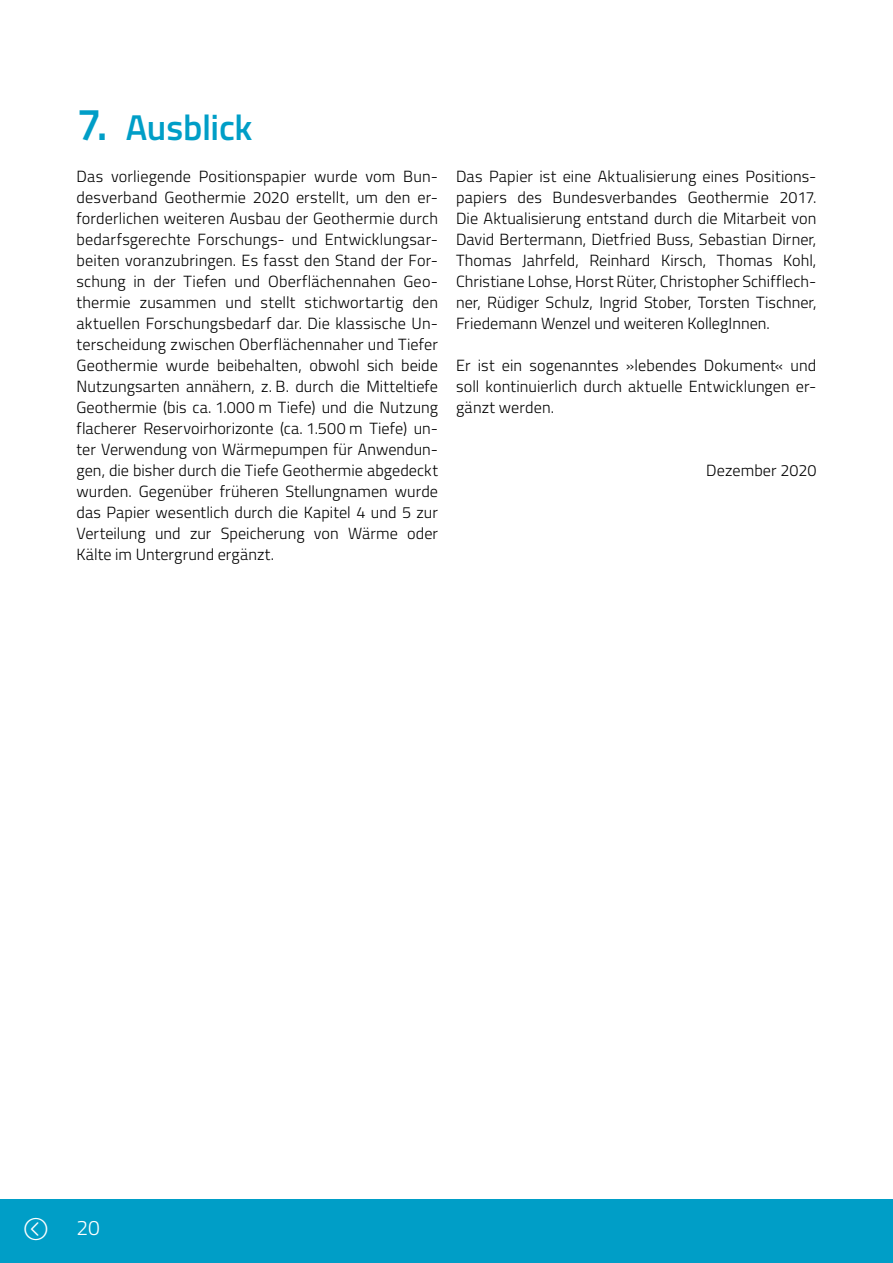
<style>
.page{position:relative;width:893px;height:1263px;background:#fff}
.page>*{position:absolute;margin:0;border:0;box-sizing:border-box;transform-origin:0 0}
.t1{font:600 36px "Titillium";letter-spacing:-.01em;color:#009ec7}
.t2{font:300 21px "Titillium";color:#fff}
.t3{font:300 16.2px/21px "Titillium";letter-spacing:.005em;color:#000;text-align:justify}
.s1{font-size:45px}
</style>
<div class="page">
<div style="left:0;top:1199px;width:893px;height:64px;background:#009ec7"></div>
<h1 class="t1" style="left:77px;top:100px;width:177px"><span class="s1">7.</span> Ausblick</h1>
<p class="t3" style="left:77px;top:165px;width:363px">Das vorliegende Positionspapier wurde vom Bun&shy;desverband Geothermie 2020 erstellt, um den er&shy;forderlichen weiteren Ausbau der Geothermie durch bedarfsgerechte Forschungs- und Entwicklungsar&shy;beiten voranzubringen. Es fasst den Stand der For&shy;schung in der Tiefen und Oberflächennahen Geo&shy;thermie zusammen und stellt stichwortartig den aktuellen Forschungsbedarf dar. Die klassische Un&shy;terscheidung zwischen Oberflächennaher und Tiefer Geothermie wurde beibehalten, obwohl sich beide Nutzungsarten annähern, z. B. durch die Mitteltiefe Geothermie (bis ca. 1.000 m Tiefe) und die Nutzung flacherer Reservoirhorizonte (ca. 1.500 m Tiefe) un&shy;ter Verwendung von Wärmepumpen für Anwendun&shy;gen, die bisher durch die Tiefe Geothermie abgedeckt wurden. Gegenüber früheren Stellungnamen wurde das Papier wesentlich durch die Kapitel 4 und 5 zur Verteilung und zur Speicherung von Wärme oder Kälte im Untergrund ergänzt.</p>
<p class="t3" style="left:456px;top:165px;width:362px">Das Papier ist eine Aktualisierung eines Positions&shy;papiers des Bundesverbandes Geothermie 2017.<br>Die Aktualisierung entstand durch die Mitarbeit von David Bertermann, Dietfried Buss, Sebastian Dirner, Thomas Jahrfeld, Reinhard Kirsch, Thomas Kohl, Christiane Lohse, Horst Rüter, Christopher Schifflech&shy;ner, Rüdiger Schulz, Ingrid Stober, Torsten Tischner, Friedemann Wenzel und weiteren KollegInnen.</p>
<p class="t3" style="left:456px;top:354px;width:362px">Er ist ein sogenanntes »lebendes Dokument« und soll kontinuierlich durch aktuelle Entwicklungen er&shy;gänzt werden.</p>
<p class="t3" style="left:706px;top:459px;width:112px">Dezember 2020</p>
<p class="t2" style="left:77px;top:1213px;width:25px">20</p>
</div>
